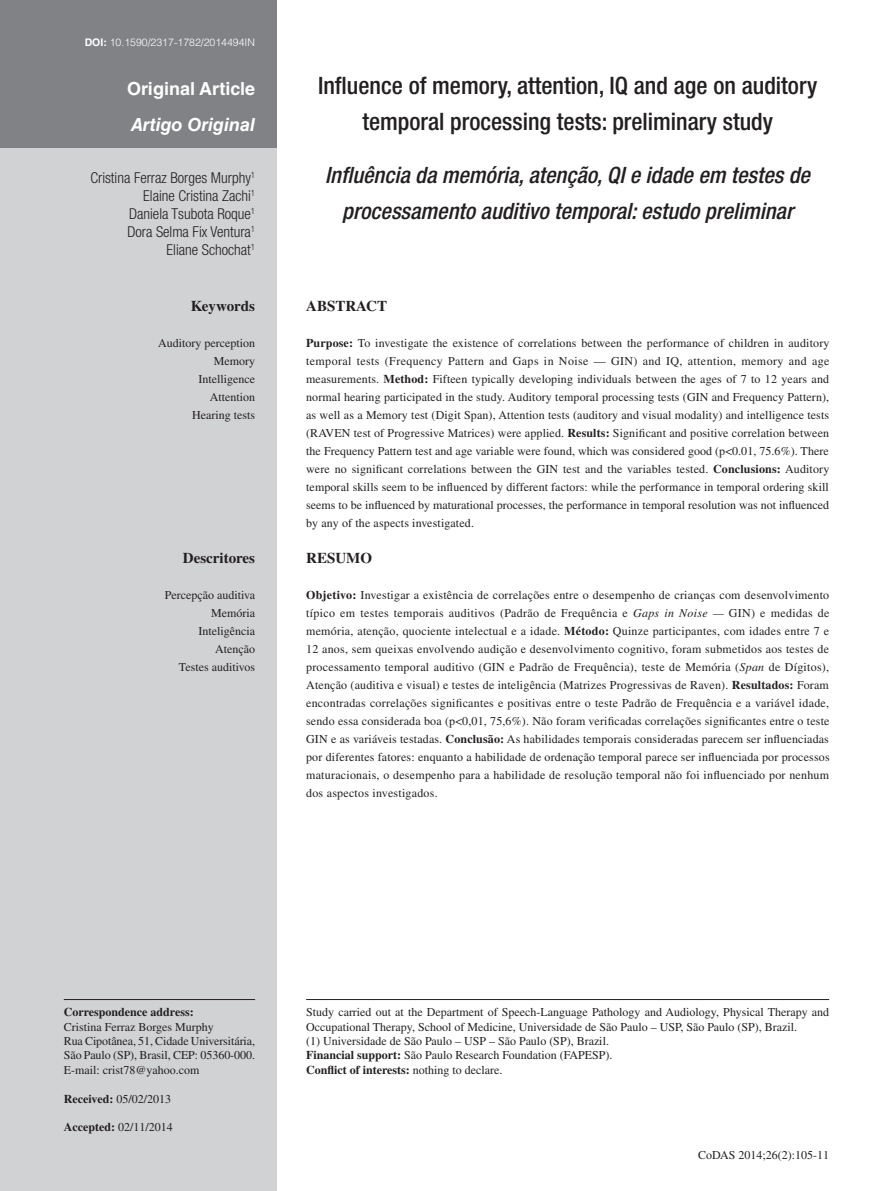
<style>
.page{position:relative;width:893px;height:1191px;background:#fff}
.page>*{position:absolute;margin:0;border:0;box-sizing:border-box;transform-origin:0 0}
.t1{font:500 condensed 24px/36px "Helvetica Neue LT Std";color:#231f20;text-align:center}
.t2{font:italic 500 condensed 22.5px/36px "Helvetica Neue LT Std";color:#231f20;text-align:center}
.t3{font:700 18px "Helvetica LT Std";color:#fff}
.t4{font:italic 700 18px "Helvetica LT Std";color:#fff}
.t5{font:300 condensed 15px/18px "Helvetica Neue LT Std";color:#231f20;text-align:right}
.t6{font:700 15px "Times LT Std";color:#231f20}
.t7{font:12px/18px "Times LT Std";color:#231f20;text-align:right}
.t8{font:700 12px "Times LT Std";color:#231f20}
.t9{font:300 10.5px "Helvetica LT Std";color:#fff}
.s1{font-weight:700}
.s2{font-style:italic}
</style>
<div class="page">
<div style="left:0;top:0;width:276px;height:1191px;background:#d1d2d4"></div>
<div style="left:0;top:0;width:276px;height:148px;background:#808285"></div>
<hr style="left:64px;top:999px;width:191px;height:1px;background:#231f20">
<hr style="left:306px;top:999px;width:523px;height:1px;background:#231f20">
<p class="t9" style="left:85px;top:36px;width:172px"><span class="s1">DOI:</span> 10.1590/2317-1782/2014494IN</p>
<h3 class="t3" style="left:127px;top:77px;width:129px">Original Article</h3>
<h3 class="t4" style="left:131px;top:113px;width:126px">Artigo Original</h3>
<p class="t5" style="left:90px;top:169px;width:166px">Cristina Ferraz Borges Murphy<sup>1<br></sup>Elaine Cristina Zachi<sup>1<br></sup>Daniela Tsubota Roque<sup>1<br></sup>Dora Selma Fix Ventura<sup>1<br></sup>Eliane Schochat<sup>1</sup></p>
<p class="t6" style="left:191px;top:297px;width:66px">Keywords</p>
<p class="t7" style="left:158px;top:333px;width:98px">Auditory perception<br>Memory<br>Intelligence<br>Attention<br>Hearing tests</p>
<p class="t6" style="left:183px;top:549px;width:74px">Descritores</p>
<p class="t7" style="left:165px;top:585px;width:92px">Percepção auditiva<br>Memória<br>Inteligência<br>Atenção<br>Testes auditivos</p>
<h1 class="t1" style="left:318px;top:67px;width:501px">Influence of memory, attention, IQ and age on auditory temporal processing tests: preliminary study</h1>
<h2 class="t2" style="left:325px;top:157px;width:486px">Influência da memória, atenção, QI e idade em testes de processamento auditivo temporal: estudo preliminar</h2>
<p class="t6" style="left:306px;top:297px;width:82px">ABSTRACT</p>
<p class="t7" style="left:306px;top:333px;width:525px;text-align:justify"><span class="s1">Purpose:</span> To investigate the existence of correlations between the performance of children in auditory temporal tests (Frequency Pattern and Gaps in Noise — GIN) and IQ, attention, memory and age measurements. <span class="s1">Method:</span> Fifteen typically developing individuals between the ages of 7 to 12 years and normal hearing participated in the study. Auditory temporal processing tests (GIN and Frequency Pattern), as well as a Memory test (Digit Span), Attention tests (auditory and visual modality) and intelligence tests (RAVEN test of Progressive Matrices) were applied. <span class="s1">Results:</span> Significant and positive correlation between the Frequency Pattern test and age variable were found, which was considered good (p&lt;0.01, 75.6%). There were no significant correlations between the GIN test and the variables tested. <span class="s1">Conclusions:</span> Auditory temporal skills seem to be influenced by different factors: while the performance in temporal ordering skill seems to be influenced by maturational processes, the performance in temporal resolution was not influenced by any of the aspects investigated.</p>
<p class="t6" style="left:306px;top:549px;width:67px">RESUMO</p>
<p class="t7" style="left:306px;top:585px;width:525px;text-align:justify"><span class="s1">Objetivo:</span> Investigar a existência de correlações entre o desempenho de crianças com desenvolvimento típico em testes temporais auditivos (Padrão de Frequência e <span class="s2">Gaps in Noise —</span> GIN) e medidas de memória, atenção, quociente intelectual e a idade. <span class="s1">Método:</span> Quinze participantes, com idades entre 7 e 12 anos, sem queixas envolvendo audição e desenvolvimento cognitivo, foram submetidos aos testes de processamento temporal auditivo (GIN e Padrão de Frequência), teste de Memória (<span class="s2">Span</span> de Dígitos), Atenção (auditiva e visual) e testes de inteligência (Matrizes Progressivas de Raven). <span class="s1">Resultados:</span> Foram encontradas correlações significantes e positivas entre o teste Padrão de Frequência e a variável idade, sendo essa considerada boa (p&lt;0,01, 75,6%). Não foram verificadas correlações significantes entre o teste GIN e as variáveis testadas. <span class="s1">Conclusão:</span> As habilidades temporais consideradas parecem ser influenciadas por diferentes fatores: enquanto a habilidade de ordenação temporal parece ser influenciada por processos maturacionais, o desempenho para a habilidade de resolução temporal não foi influenciado por nenhum dos aspectos investigados.</p>
<p class="t8" style="left:64px;top:1005px;width:131px">Correspondence address:</p>
<p class="t7" style="left:64px;top:1019px;width:193px;line-height:14.4px;text-align:left">Cristina Ferraz Borges Murphy<br>Rua Cipotânea, 51, Cidade Universitária, São Paulo (SP), Brasil, CEP: 05360-000.<br>E-mail: crist78@yahoo.com</p>
<p class="t7" style="left:64px;top:1089px;width:109px"><span class="s1">Received:</span> 05/02/2013</p>
<p class="t7" style="left:64px;top:1118px;width:110px"><span class="s1">Accepted:</span> 02/11/2014</p>
<p class="t7" style="left:306px;top:1005px;width:525px;line-height:14.4px;text-align:left">Study carried out at the Department of Speech-Language Pathology and Audiology, Physical Therapy and Occupational Therapy, School of Medicine, Universidade de São Paulo – USP, São Paulo (SP), Brazil.<br>(1) Universidade de São Paulo – USP – São Paulo (SP), Brazil.<br><span class="s1">Financial support:</span> São Paulo Research Foundation (FAPESP).<br><span class="s1">Conflict of interests:</span> nothing to declare.</p>
<p class="t7" style="left:698px;top:1146px;width:133px">CoDAS 2014;26(2):105-11</p>
</div>
